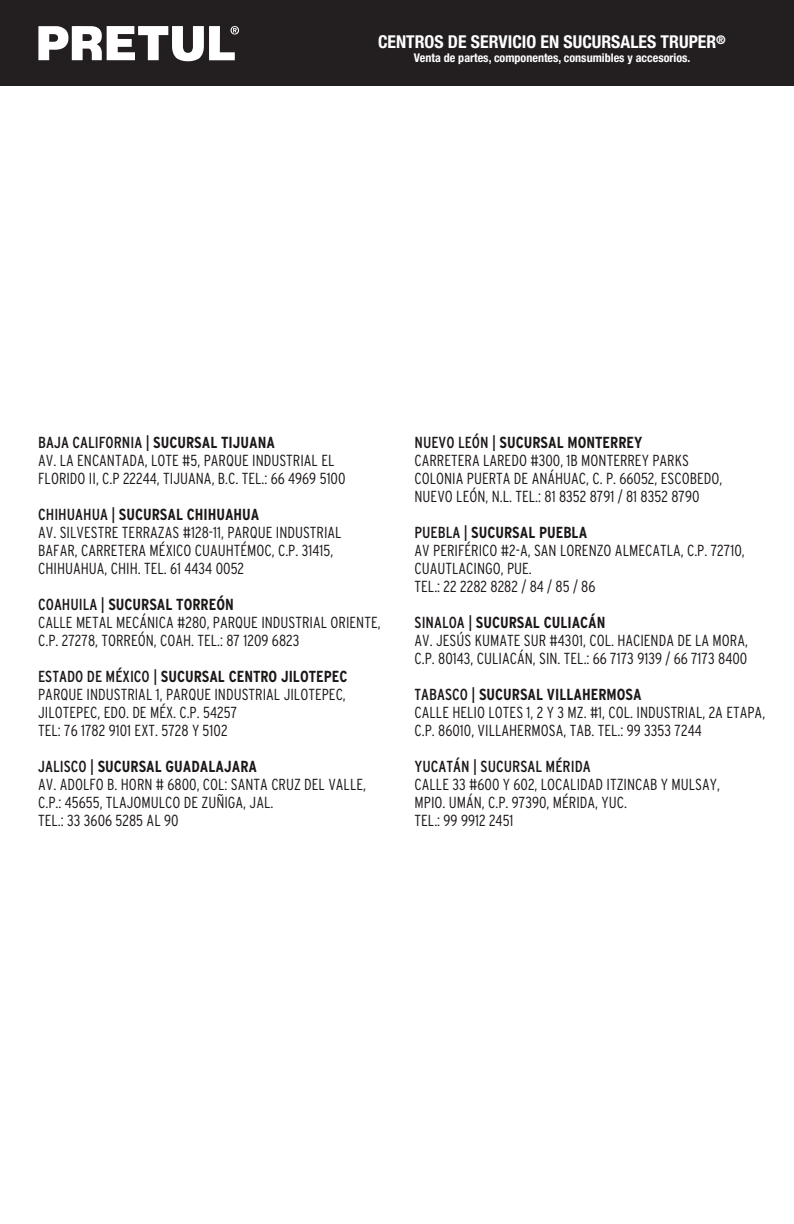
<style>
.page{position:relative;width:794px;height:1224px;background:#fff}
.page>*{position:absolute;margin:0;border:0;box-sizing:border-box;transform-origin:0 0}
.t1{font:700 condensed 17.8px "Helvetica Neue LT Std";color:#fff}
.t2{font:300 16px/18px "Interstate Condensed";color:#1d1818}
.t3{font:16px "Interstate Condensed";color:#1d1818}
.t4{font:700 condensed 12px "Helvetica Neue LT Std";color:#fff}
.s1{font-weight:400}
.s2{font-weight:700}
</style>
<div class="page">
<div style="left:0;top:0;width:794px;height:85px;background:#231f20"></div>
<svg style="left:38px;top:26px;width:201px;height:35px"></svg>
<p class="t1" style="left:378px;top:31px;width:349px">CENTROS DE SERVICIO EN SUCURSALES TRUPER<sup>®</sup></p>
<p class="t4" style="left:414px;top:51px;width:278px">Venta de partes, componentes, consumibles y accesorios.</p>
<p class="t2" style="left:38px;top:433px;width:309px"><span class="s1">BAJA CALIFORNIA |</span> <span class="s2">SUCURSAL TIJUANA<br></span>AV. LA ENCANTADA, LOTE #5, PARQUE INDUSTRIAL EL<br>FLORIDO II, C.P 22244, TIJUANA, B.C. TEL.: 66 4969 5100</p>
<p class="t2" style="left:38px;top:505px;width:305px"><span class="s1">CHIHUAHUA |</span> <span class="s2">SUCURSAL CHIHUAHUA<br></span>AV. SILVESTRE TERRAZAS #128-11, PARQUE INDUSTRIAL BAFAR, CARRETERA MÉXICO CUAUHTÉMOC, C.P. 31415, CHIHUAHUA, CHIH. TEL. 61 4434 0052</p>
<p class="t2" style="left:38px;top:595px;width:344px"><span class="s1">COAHUILA |</span> <span class="s2">SUCURSAL TORREÓN<br></span>CALLE METAL MECÁNICA #280, PARQUE INDUSTRIAL ORIENTE,<br>C.P. 27278, TORREÓN, COAH. TEL.: 87 1209 6823</p>
<p class="t2" style="left:38px;top:667px;width:311px"><span class="s1">ESTADO DE MÉXICO |</span> <span class="s2">SUCURSAL CENTRO JILOTEPEC </span>PARQUE INDUSTRIAL 1, PARQUE INDUSTRIAL JILOTEPEC, JILOTEPEC, EDO. DE MÉX. C.P. 54257<br>TEL: 76 1782 9101 EXT. 5728 Y 5102</p>
<p class="t2" style="left:38px;top:757px;width:329px"><span class="s1">JALISCO |</span> <span class="s2">SUCURSAL GUADALAJARA<br></span>AV. ADOLFO B. HORN # 6800, COL: SANTA CRUZ DEL VALLE, C.P.: 45655, TLAJOMULCO DE ZUÑIGA, JAL.<br>TEL.: 33 3606 5285 AL 90</p>
<p class="t2" style="left:414px;top:433px;width:309px"><span class="s1">NUEVO LEÓN |</span> <span class="s2">SUCURSAL MONTERREY<br></span>CARRETERA LAREDO #300, 1B MONTERREY PARKS COLONIA PUERTA DE ANÁHUAC, C. P. 66052, ESCOBEDO, NUEVO LEÓN, N.L. TEL.: 81 8352 8791 / 81 8352 8790</p>
<p class="t2" style="left:414px;top:523px;width:332px"><span class="s1">PUEBLA |</span> <span class="s2">SUCURSAL PUEBLA<br></span>AV PERIFÉRICO #2-A, SAN LORENZO ALMECATLA, C.P. 72710,<br>CUAUTLACINGO, PUE.<br>TEL.: 22 2282 8282 / 84 / 85 / 86</p>
<p class="t2" style="left:414px;top:613px;width:335px"><span class="s1">SINALOA |</span> <span class="s2">SUCURSAL CULIACÁN<br></span>AV. JESÚS KUMATE SUR #4301, COL. HACIENDA DE LA MORA,<br>C.P. 80143, CULIACÁN, SIN. TEL.: 66 7173 9139 / 66 7173 8400</p>
<p class="t2" style="left:414px;top:685px;width:352px"><span class="s1">TABASCO |</span> <span class="s2">SUCURSAL VILLAHERMOSA<br></span>CALLE HELIO LOTES 1, 2 Y 3 MZ. #1, COL. INDUSTRIAL, 2A ETAPA,<br>C.P. 86010, VILLAHERMOSA, TAB. TEL.: 99 3353 7244</p>
<p class="t3" style="left:414px;top:758px;width:178px">YUCATÁN | SUCURSAL MÉRIDA</p>
<p class="t2" style="left:414px;top:775px;width:307px">CALLE 33 #600 Y 602, LOCALIDAD ITZINCAB Y MULSAY,<br>MPIO. UMÁN, C.P. 97390, MÉRIDA, YUC.<br>TEL.: 99 9912 2451</p>
</div>
